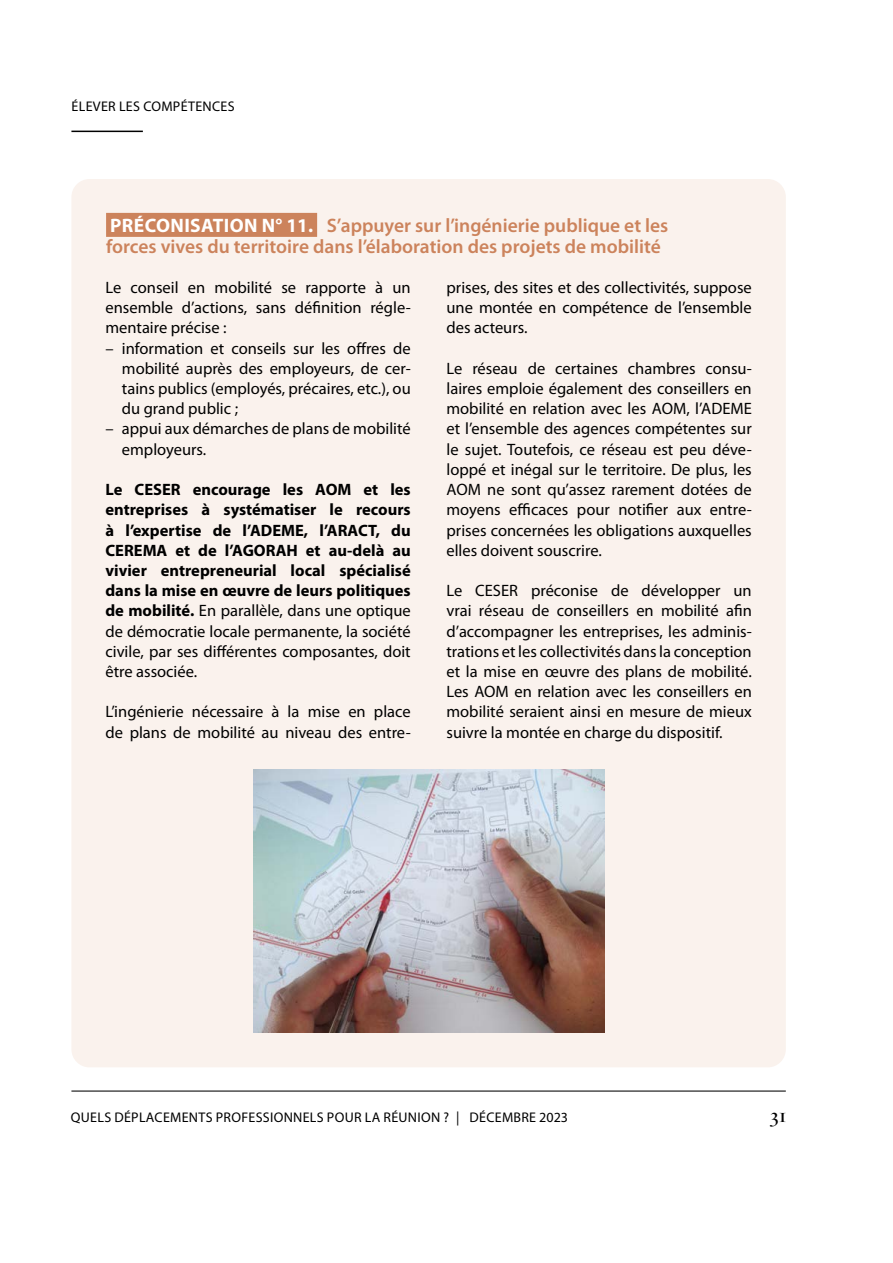
<style>
.page{position:relative;width:893px;height:1263px;background:#fff}
.page>*{position:absolute;margin:0;border:0;box-sizing:border-box;transform-origin:0 0}
.t1{font:21px "Hoefler Titlingpro";color:#000}
.Intertitre_Myriad{font:600 19.5px/20.2px "Myriad Pro";color:#cc835c}
.Labeur_liste{font:16.5px/20.2px "Myriad Pro";color:#000;text-align:justify}
.t2{font:700 16.5px/20.2px "Myriad Pro";color:#000;text-align:justify}
.Petit_labeur{font:14.1px "Myriad Pro";letter-spacing:.02em;color:#000}
.s1{font-weight:700;color:#fff}
.s2{font-weight:400}
</style>
<div class="page">
<div style="left:71px;top:179px;width:715px;height:888px;background:#faf2ed;border-radius:18px"></div>
<div style="left:106px;top:213px;width:211px;height:24px;background:#cc835c"></div>
<img style="left:253px;top:769px;width:351px;height:263px">
<hr style="left:71px;top:1090px;width:715px;height:1px;background:#000">
<hr style="left:71px;top:131px;width:72px;height:1px;background:#000">
<p class="Petit_labeur" style="left:72px;top:98px;width:165px">ÉLEVER LES COMPÉTENCES</p>
<p class="Intertitre_Myriad" style="left:106px;top:215px;width:564px"><span class="s1">PRÉCONISATION N° 11.</span> S’appuyer sur l’ingénierie publique et les forces vives du territoire dans l’élaboration des projets de mobilité</p>
<p class="Labeur_liste" style="left:105px;top:277px;width:307px">Le conseil en mobilité se rapporte à un ensemble d’actions, sans définition régle&shy;mentaire précise :</p>
<p class="Labeur_liste" style="left:122px;top:338px;width:290px;text-indent:-16px">– information et conseils sur les offres de mobilité auprès des employeurs, de cer&shy;tains publics (employés, précaires, etc.), ou du grand public ;</p>
<p class="Labeur_liste" style="left:122px;top:418px;width:290px;text-indent:-16px">– appui aux démarches de plans de mobilité employeurs.</p>
<p class="t2" style="left:105px;top:479px;width:307px">Le CESER encourage les AOM et les entreprises à systématiser le recours à l’expertise de l’ADEME, l’ARACT, du CEREMA et de l’AGORAH et au-delà au vivier entrepreneurial local spécialisé dans la mise en œuvre de leurs politiques de mobilité. <span class="s2">En parallèle, dans une optique de démocratie locale permanente, la société civile, par ses différentes composantes, doit être associée.</span></p>
<p class="Labeur_liste" style="left:105px;top:701px;width:307px">L’ingénierie nécessaire à la mise en place de plans de mobilité au niveau des entre-</p>
<p class="Labeur_liste" style="left:446px;top:277px;width:307px">prises, des sites et des collectivités, suppose une montée en compétence de l’ensemble des acteurs.</p>
<p class="Labeur_liste" style="left:446px;top:358px;width:307px">Le réseau de certaines chambres consu&shy;laires emploie également des conseillers en mobilité en relation avec les AOM, l’ADEME et l’ensemble des agences compétentes sur le sujet. Toutefois, ce réseau est peu déve&shy;loppé et inégal sur le territoire. De plus, les AOM ne sont qu’assez rarement dotées de moyens efficaces pour notifier aux entre&shy;prises concernées les obligations auxquelles elles doivent souscrire.</p>
<p class="Labeur_liste" style="left:446px;top:580px;width:307px">Le CESER préconise de développer un vrai réseau de conseillers en mobilité afin d’accompagner les entreprises, les adminis&shy;trations et les collectivités dans la conception et la mise en œuvre des plans de mobilité.<br>Les AOM en relation avec les conseillers en mobilité seraient ainsi en mesure de mieux suivre la montée en charge du dispositif.</p>
<p class="Petit_labeur" style="left:71px;top:1108px;width:499px">QUELS DÉPLACEMENTS PROFESSIONNELS POUR LA RÉUNION ? | DÉCEMBRE 2023</p>
<p class="t1" style="left:770px;top:1100px;width:18px">31</p>
</div>
